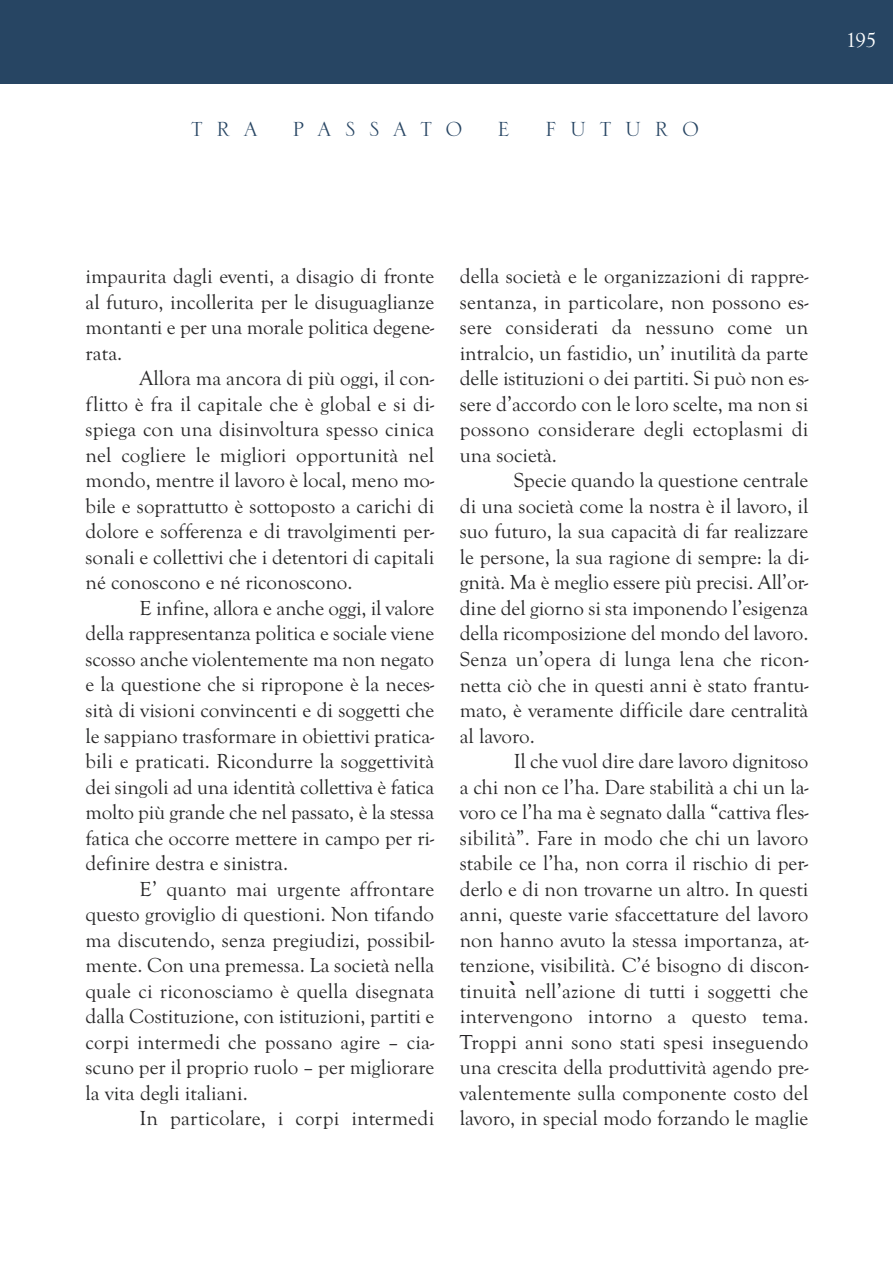
<style>
.page{position:relative;width:893px;height:1263px;background:#fff}
.page>*{position:absolute;margin:0;border:0;box-sizing:border-box;transform-origin:0 0}
.t1{font:27px "Serlio LH";letter-spacing:.5em;color:#274563}
.t2{font:21px/25.5px "Goudy Old Style T";color:#272627;text-align:justify}
.t3{font:21px "Goudy Old Style T";color:#fff}
.s1{font-family:"Menlo";font-weight:700;font-style:italic}
</style>
<div class="page">
<div style="left:0;top:0;width:893px;height:83px;background:#274563"></div>
<p class="t1" style="left:191px;top:111px;width:68px">TRA</p>
<p class="t1" style="left:293px;top:111px;width:172px">PASSATO</p>
<p class="t1" style="left:497px;top:111px;width:14px">E</p>
<p class="t1" style="left:545px;top:111px;width:155px">FUTURO</p>
<p class="t3" style="left:846px;top:28px;width:32px">195</p>
<p class="t2" style="left:86px;top:263px;width:350px">impaurita dagli eventi, a disagio di fronte al futuro, incollerita per le disuguaglianze montanti e per una morale politica degene&shy;rata.</p>
<p class="t2" style="left:86px;top:365px;width:350px;text-indent:54px">Allora ma ancora di più oggi, il con&shy;flitto è fra il capitale che è global e si di&shy;spiega con una disinvoltura spesso cinica nel cogliere le migliori opportunità nel mondo, mentre il lavoro è local, meno mo&shy;bile e soprattutto è sottoposto a carichi di dolore e sofferenza e di travolgimenti per&shy;sonali e collettivi che i detentori di capitali né conoscono e né riconoscono.</p>
<p class="t2" style="left:86px;top:595px;width:350px;text-indent:54px">E infine, allora e anche oggi, il valore della rappresentanza politica e sociale viene scosso anche violentemente ma non negato e la questione che si ripropone è la neces&shy;sità di visioni convincenti e di soggetti che le sappiano trasformare in obiettivi pratica&shy;bili e praticati. Ricondurre la soggettività dei singoli ad una identità collettiva è fatica molto più grande che nel passato, è la stessa fatica che occorre mettere in campo per ri&shy;definire destra e sinistra.</p>
<p class="t2" style="left:86px;top:875px;width:350px;text-indent:54px">E’ quanto mai urgente affrontare questo groviglio di questioni. Non tifando ma discutendo, senza pregiudizi, possibil&shy;mente. Con una premessa. La società nella quale ci riconosciamo è quella disegnata dalla Costituzione, con istituzioni, partiti e corpi intermedi che possano agire – cia&shy;scuno per il proprio ruolo – per migliorare la vita degli italiani.</p>
<p class="t2" style="left:140px;top:1105px;width:296px">In particolare, i corpi intermedi</p>
<p class="t2" style="left:460px;top:263px;width:350px">della società e le organizzazioni di rappre&shy;sentanza, in particolare, non possono es&shy;sere considerati da nessuno come un intralcio, un fastidio, un’ inutilità da parte delle istituzioni o dei partiti. Si può non es&shy;sere d’accordo con le loro scelte, ma non si possono considerare degli ectoplasmi di una società.</p>
<p class="t2" style="left:460px;top:467px;width:350px;text-indent:54px">Specie quando la questione centrale di una società come la nostra è il lavoro, il suo futuro, la sua capacità di far realizzare le persone, la sua ragione di sempre: la di&shy;gnità. Ma è meglio essere più precisi. All’or&shy;dine del giorno si sta imponendo l’esigenza della ricomposizione del mondo del lavoro.<br>Senza un’opera di lunga lena che ricon&shy;netta ciò che in questi anni è stato frantu&shy;mato, è veramente difficile dare centralità al lavoro.</p>
<p class="t2" style="left:460px;top:748px;width:350px;text-indent:54px">Il che vuol dire dare lavoro dignitoso a chi non ce l’ha. Dare stabilità a chi un la&shy;voro ce l’ha ma è segnato dalla “cattiva fles&shy;sibilità”. Fare in modo che chi un lavoro stabile ce l’ha, non corra il rischio di per&shy;derlo e di non trovarne un altro. In questi anni, queste varie sfaccettature del lavoro non hanno avuto la stessa importanza, at&shy;tenzione, visibilità. C’é bisogno di discon&shy;tinuit<span class="s1">̀</span>a nell’azione di tutti i soggetti che intervengono intorno a questo tema.<br>Troppi anni sono stati spesi inseguendo una crescita della produttività agendo pre&shy;valentemente sulla componente costo del lavoro, in special modo forzando le maglie</p>
</div>
